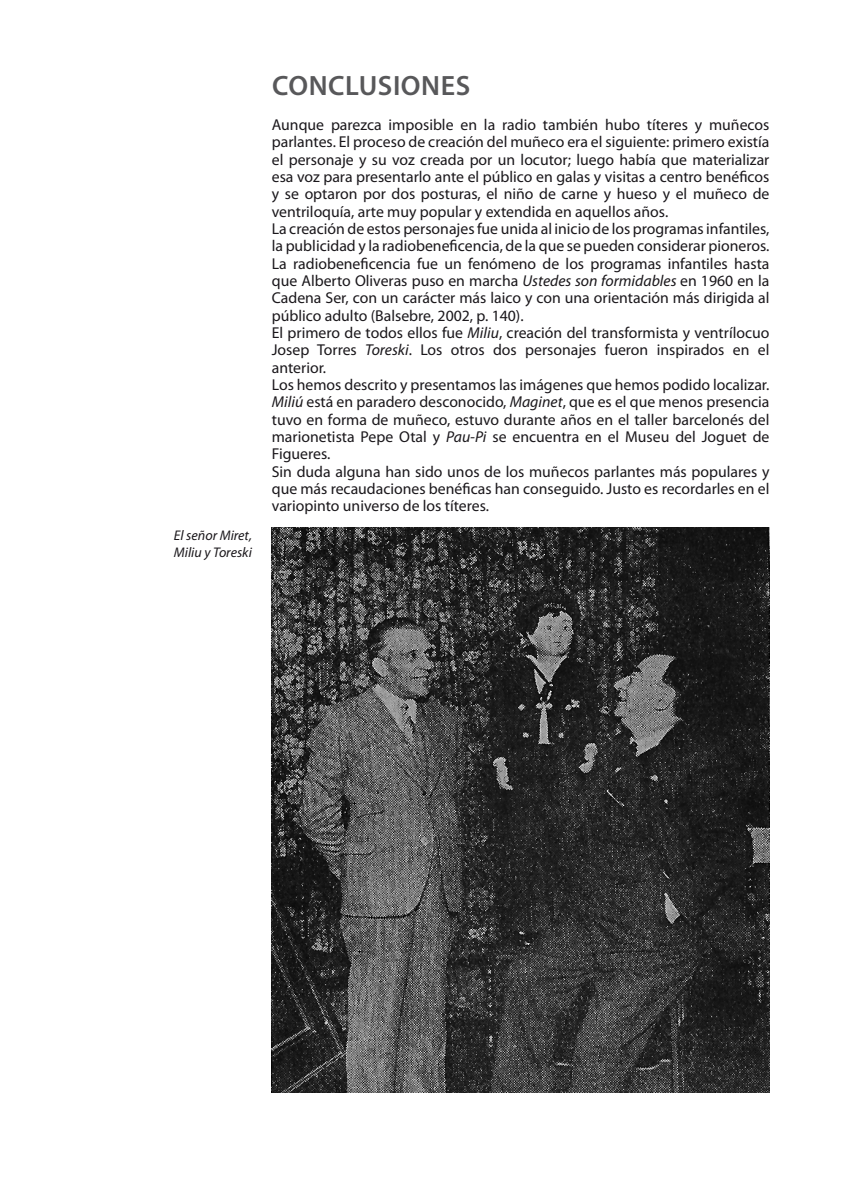
<style>
.page{position:relative;width:844px;height:1191px;background:#fff}
.page>*{position:absolute;margin:0;border:0;box-sizing:border-box;transform-origin:0 0}
.subtitulo{font:600 28px "Myriad Pro";color:#58585a}
.t1{font:15.75px/17.3px "Myriad Pro";color:#1a171b;text-align:justify}
.pies{font:italic 14px "Myriad Pro";color:#1a171b}
.s1{font-style:italic}
</style>
<div class="page">
<img style="left:272px;top:527px;width:497px;height:565px">
<p class="pies" style="left:174px;top:526px;width:79px">El señ or Miret,</p>
<p class="pies" style="left:174px;top:543px;width:79px">Miliu y Toreski</p>
<p class="subtitulo" style="left:272px;top:68px;width:90px">CONCLUSIONES</p>
<p class="t1" style="left:272px;top:116px;width:499px">Aunque parezca imposible en la radio también hubo títeres y muñecos parlantes. El proceso de creación del muñeco era el siguiente: primero existía el personaje y su voz creada por un locutor; luego había que materializar esa voz para presentarlo ante el público en galas y visitas a centro benéficos y se optaron por dos posturas, el niño de carne y hueso y el muñeco de ventriloquía, arte muy popular y extendida en aquellos años.</p>
<p class="t1" style="left:272px;top:220px;width:499px">La creación de estos personajes fue unida al inicio de los programas infantiles, la publicidad y la radiobeneficencia, de la que se pueden considerar pioneros.<br>La radiobeneficencia fue un fenómeno de los programas infantiles hasta que Alberto Oliveras puso en marcha <span class="s1">Ustedes son formidables</span> en 1960 en la Cadena Ser, con un carácter más laico y con una orientación más dirigida al público adulto (Balsebre, 2002, p. 140).</p>
<p class="t1" style="left:272px;top:324px;width:499px">El primero de todos ellos fue <span class="s1">Miliu</span>, creación del transformista y ventrílocuo Josep Torres <span class="s1">Toreski</span>. Los otros dos personajes fueron inspirados en el anterior.</p>
<p class="t1" style="left:272px;top:376px;width:499px">Los hemos descrito y presentamos las imágenes que hemos podido localizar.<br><span class="s1">Miliú</span> está en paradero desconocido, <span class="s1">Maginet</span>, que es el que menos presencia tuvo en forma de muñeco, estuvo durante años en el taller barcelonés del marionetista Pepe Otal y <span class="s1">Pau-Pi</span> se encuentra en el Museu del Joguet de Figueres.</p>
<p class="t1" style="left:272px;top:462px;width:499px">Sin duda alguna han sido unos de los muñecos parlantes más populares y que más recaudaciones benéficas han conseguido. Justo es recordarles en el variopinto universo de los títeres.</p>
</div>
